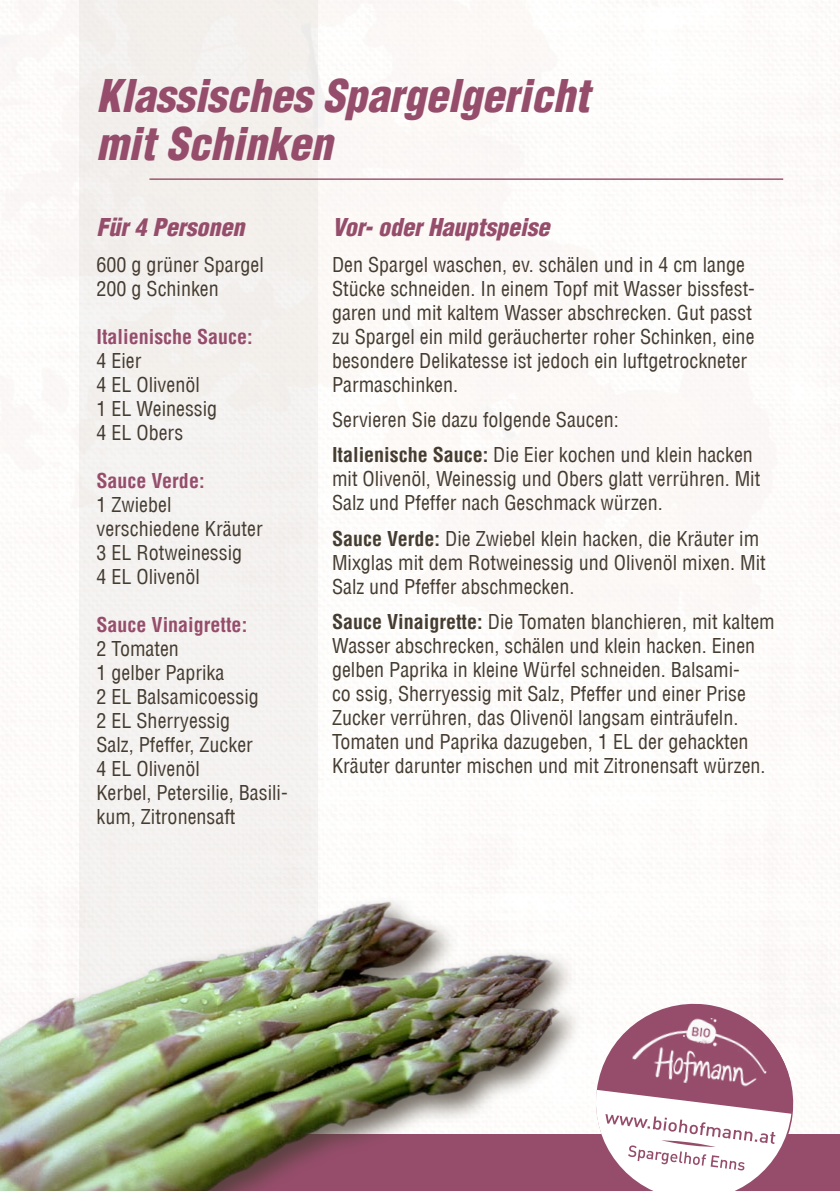
<style>
.page{position:relative;width:840px;height:1191px;background:#fff}
.page>*{position:absolute;margin:0;border:0;box-sizing:border-box;transform-origin:0 0}
.t1{font:italic 900 condensed 44px/48px "Helvetica";color:#964d6b}
.t2{font:italic 900 condensed 24px "Helvetica";color:#964d6b}
.t3{font:condensed 20px/24px "Helvetica";color:#453c31}
.t4{font:700 condensed 20px "Helvetica";color:#964d6b}
.s1{font-weight:700}
</style>
<div class="page">
<img style="left:0;top:0;width:839px;height:1132px">
<div style="left:79px;top:0;width:238px;height:1191px;background:#f4f0ef"></div>
<hr style="left:149px;top:178px;width:633px;height:2px;background:#964d6b">
<div style="left:0;top:1134px;width:839px;height:57px;background:#964d6b"></div>
<div style="left:0;top:894px;width:584px;height:297px;background:#453c31;opacity:.75"></div>
<img style="left:0;top:896px;width:563px;height:295px">
<svg style="left:589px;top:998px;width:209px;height:193px"></svg>
<h1 class="t1" style="left:96px;top:72px;width:494px">Klassisches Spargelgericht mit Schinken</h1>
<p class="t2" style="left:96px;top:212px;width:149px">Für 4 Personen</p>
<p class="t3" style="left:96px;top:252px;width:169px">600 g grüner Spargel<br>200 g Schinken</p>
<p class="t4" style="left:96px;top:324px;width:158px">Italienische Sauce:</p>
<p class="t3" style="left:96px;top:348px;width:122px">4 Eier<br>4 EL Olivenöl<br>1 EL Weinessig<br>4 EL Obers</p>
<p class="t4" style="left:96px;top:468px;width:109px">Sauce Verde:</p>
<p class="t3" style="left:96px;top:492px;width:168px">1 Zwiebel verschiedene Kräuter<br>3 EL Rotweinessig<br>4 EL Olivenöl</p>
<p class="t4" style="left:96px;top:612px;width:152px">Sauce Vinaigrette:</p>
<p class="t3" style="left:96px;top:636px;width:193px">2 Tomaten<br>1 gelber Paprika<br>2 EL Balsamicoessig<br>2 EL Sherryessig<br>Salz, Pfeffer, Zucker<br>4 EL Olivenöl<br>Kerbel, Petersilie, Basili&shy;kum, Zitronensaft</p>
<p class="t2" style="left:332px;top:212px;width:219px">Vor- oder Hauptspeise</p>
<p class="t3" style="left:332px;top:252px;width:424px">Den Spargel waschen, ev. schälen und in 4 cm lange Stücke schneiden. In einem Topf mit Wasser bissfest&shy;garen und mit kaltem Wasser abschrecken. Gut passt zu Spargel ein mild geräucherter roher Schinken, eine besondere Delikatesse ist jedoch ein luftgetrockneter Parmaschinken.</p>
<p class="t3" style="left:332px;top:402px;width:422px;line-height:35.4px">Servieren Sie dazu folgende Saucen:<br><span class="s1">Italienische Sauce:</span> Die Eier kochen und klein hacken</p>
<p class="t3" style="left:332px;top:467px;width:429px">mit Olivenöl, Weinessig und Obers glatt verrühren. Mit<br>Salz und Pfeffer nach Geschmack würzen.</p>
<p class="t3" style="left:332px;top:526px;width:435px"><span class="s1">Sauce Verde:</span> Die Zwiebel klein hacken, die Kräuter im<br>Mixglas mit dem Rotweinessig und Olivenöl mixen. Mit<br>Salz und Pfeffer abschmecken.</p>
<p class="t3" style="left:332px;top:610px;width:444px"><span class="s1">Sauce Vinaigrette:</span> Die Tomaten blanchieren, mit kaltem Wasser abschrecken, schälen und klein hacken. Einen gelben Paprika in kleine Würfel schneiden. Balsami-<br>co ssig, Sherryessig mit Salz, Pfeffer und einer Prise Zucker verrühren, das Olivenöl langsam einträufeln.<br>Tomaten und Paprika dazugeben, 1 EL der gehackten Kräuter darunter mischen und mit Zitronensaft würzen.</p>
</div>
